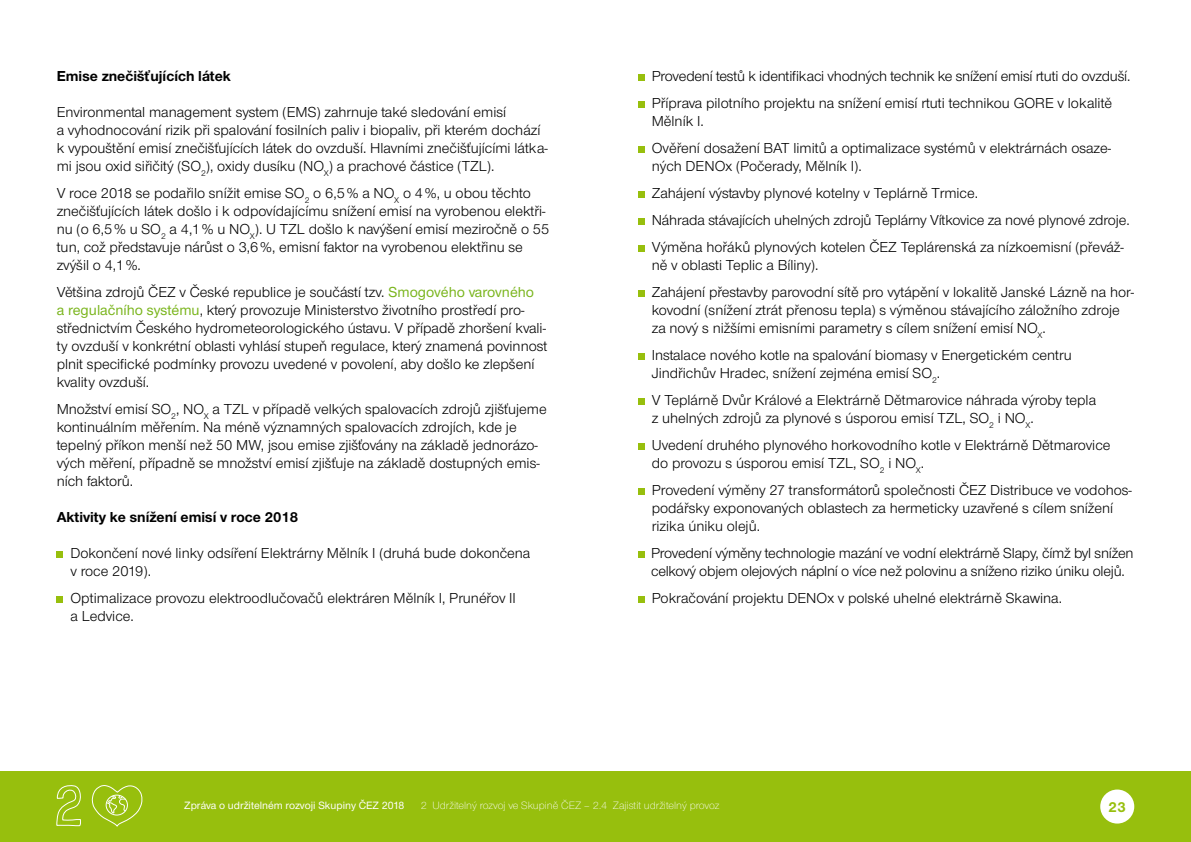
<style>
.page{position:relative;width:1191px;height:842px;background:#fff}
.page>*{position:absolute;margin:0;border:0;box-sizing:border-box;transform-origin:0 0}
.t1{font:15px/18px "Nimbus CEZCE";color:#000}
.t2{font:700 15px "Nimbus CEZCE";color:#000}
.t3{font:700 15px "Nimbus CEZCE";color:#97bf0d}
.t4{font:300 11px "Nimbus CEZCE";color:#fff}
.t5{font:500 11px "Nimbus CEZCE";color:#fff}
.s1{font-weight:500;color:#7ab51d}
</style>
<div class="page">
<svg style="left:638px;top:75px;width:6px;height:6px"></svg>
<svg style="left:638px;top:102px;width:6px;height:6px"></svg>
<svg style="left:638px;top:147px;width:6px;height:6px"></svg>
<svg style="left:638px;top:192px;width:6px;height:6px"></svg>
<svg style="left:638px;top:219px;width:6px;height:6px"></svg>
<svg style="left:638px;top:246px;width:6px;height:6px"></svg>
<svg style="left:638px;top:291px;width:6px;height:6px"></svg>
<svg style="left:638px;top:354px;width:6px;height:6px"></svg>
<svg style="left:638px;top:399px;width:6px;height:6px"></svg>
<svg style="left:638px;top:444px;width:6px;height:6px"></svg>
<svg style="left:638px;top:489px;width:6px;height:6px"></svg>
<svg style="left:638px;top:552px;width:6px;height:6px"></svg>
<svg style="left:638px;top:597px;width:6px;height:6px"></svg>
<svg style="left:57px;top:552px;width:6px;height:6px"></svg>
<svg style="left:57px;top:597px;width:6px;height:6px"></svg>
<div style="left:0;top:771px;width:1191px;height:71px;background:#97bf0d"></div>
<div style="left:1100px;top:789px;width:34px;height:34px;background:#fff;border-radius:50%"></div>
<svg style="left:56px;top:785px;width:87px;height:42px"></svg>
<p class="t2" style="left:57px;top:67px;width:176px">Emise znečišťujících látek</p>
<p class="t1" style="left:57px;top:103px;width:492px">Environmental management system (EMS) zahrnuje také sledování emisí<br>a vyhodnocování rizik při spalování fosilních paliv i biopaliv, při kterém dochází k vypouštění emisí znečišťujících látek do ovzduší. Hlavními znečišťujícími látka&shy;mi jsou oxid siřičitý (SO<sub>2</sub>), oxidy dusíku (NO<sub>x</sub>) a prachové částice (TZL).</p>
<p class="t1" style="left:57px;top:184px;width:494px">V roce 2018 se podařilo snížit emise SO<sub>2</sub> o 6,5% a NO<sub>x</sub> o 4%, u obou těchto znečišťujících látek došlo i k odpovídajícímu snížení emisí na vyrobenou elektři&shy;nu (o 6,5% u SO<sub>2</sub> a 4,1% u NO<sub>x</sub>). U TZL došlo k navýšení emisí meziročně o 55 tun, což představuje nárůst o 3,6%, emisní faktor na vyrobenou elektřinu se zvýšil o 4,1%.</p>
<p class="t1" style="left:57px;top:283px;width:492px">Většina zdrojů ČEZ v České republice je součástí tzv. <span class="s1">Smogového varovného<br>a regulačního systému</span>, který provozuje Ministerstvo životního prostředí pro&shy;střednictvím Českého hydrometeorologického ústavu. V případě zhoršení kvali&shy;ty ovzduší v konkrétní oblasti vyhlásí stupeň regulace, který znamená povinnost plnit specifické podmínky provozu uvedené v povolení, aby došlo ke zlepšení kvality ovzduší.</p>
<p class="t1" style="left:57px;top:400px;width:491px">Množství emisí SO<sub>2</sub>, NO<sub>x</sub> a TZL v případě velkých spalovacích zdrojů zjišťujeme kontinuálním měřením. Na méně významných spalovacích zdrojích, kde je tepelný příkon menší než 50 MW, jsou emise zjišťovány na základě jednorázo&shy;vých měření, případně se množství emisí zjišťuje na základě dostupných emis&shy;ních faktorů.</p>
<p class="t2" style="left:57px;top:508px;width:243px">Aktivity ke snížení emisí v roce 2018</p>
<p class="t1" style="left:70px;top:544px;width:461px">Dokončení nové linky odsíření Elektrárny Mělník I (druhá bude dokončena v roce 2019).</p>
<p class="t1" style="left:70px;top:589px;width:447px">Optimalizace provozu elektroodlučovačů elektráren Mělník I, Prunéřov II a Ledvice.</p>
<p class="t1" style="left:652px;top:63px;width:480px;line-height:27px">Provedení testů k identifikaci vhodných technik ke snížení emisí rtuti do ovzduší.<br>Příprava pilotního projektu na snížení emisí rtuti technikou GORE v lokalitě</p>
<p class="t1" style="left:652px;top:108px;width:461px;line-height:27px">Mělník I.<br>Ověření dosažení BAT limitů a optimalizace systémů v elektrárnách osaze-</p>
<p class="t1" style="left:652px;top:153px;width:479px;line-height:27px">ných DENOx (Počerady, Mělník I).<br>Zahájení výstavby plynové kotelny v Teplárně Trmice.<br>Náhrada stávajících uhelných zdrojů Teplárny Vítkovice za nové plynové zdroje.<br>Výměna hořáků plynových kotelen ČEZ Teplárenská za nízkoemisní (převáž-</p>
<p class="t1" style="left:652px;top:252px;width:484px;line-height:27px">ně v oblasti Teplic a Bíliny).<br>Zahájení přestavby parovodní sítě pro vytápění v lokalitě Janské Lázně na hor-</p>
<p class="t1" style="left:652px;top:301px;width:469px">kovodní (snížení ztrát přenosu tepla) s výměnou stávajícího záložního zdroje za nový s nižšími emisními parametry s cílem snížení emisí NO<sub>X</sub>.</p>
<p class="t1" style="left:652px;top:346px;width:421px">Instalace nového kotle na spalování biomasy v Energetickém centru<br>Jindřichův Hradec, snížení zejména emisí SO<sub>2</sub>.</p>
<p class="t1" style="left:652px;top:391px;width:446px">V Teplárně Dvůr Králové a Elektrárně Dětmarovice náhrada výroby tepla z uhelných zdrojů za plynové s úsporou emisí TZL, SO<sub>2</sub> i NO<sub>X</sub>.</p>
<p class="t1" style="left:652px;top:436px;width:460px">Uvedení druhého plynového horkovodního kotle v Elektrárně Dětmarovice do provozu s úsporou emisí TZL, SO<sub>2</sub> i NO<sub>X</sub>.</p>
<p class="t1" style="left:652px;top:481px;width:482px">Provedení výměny 27 transformátorů společnosti ČEZ Distribuce ve vodohos&shy;podářsky exponovaných oblastech za hermeticky uzavřené s cílem snížení rizika úniku olejů.</p>
<p class="t1" style="left:651px;top:544px;width:484px">Provedení výměny technologie mazání ve vodní elektrárně Slapy, čímž byl snížen celkový objem olejových náplní o více než polovinu a sníženo riziko úniku olejů.</p>
<p class="t1" style="left:652px;top:589px;width:412px">Pokračování projektu DENOx v polské uhelné elektrárně Skawina.</p>
<p class="t5" style="left:184px;top:799px;width:221px">Zpráva o udržitelném rozvoji Skupiny ČEZ 2018</p>
<p class="t4" style="left:421px;top:799px;width:300px">2 Udržitelný rozvoj ve Skupině ČEZ – 2.4 Zajistit udržitelný provoz</p>
<p class="t3" style="left:1108px;top:798px;width:19px">23</p>
</div>
